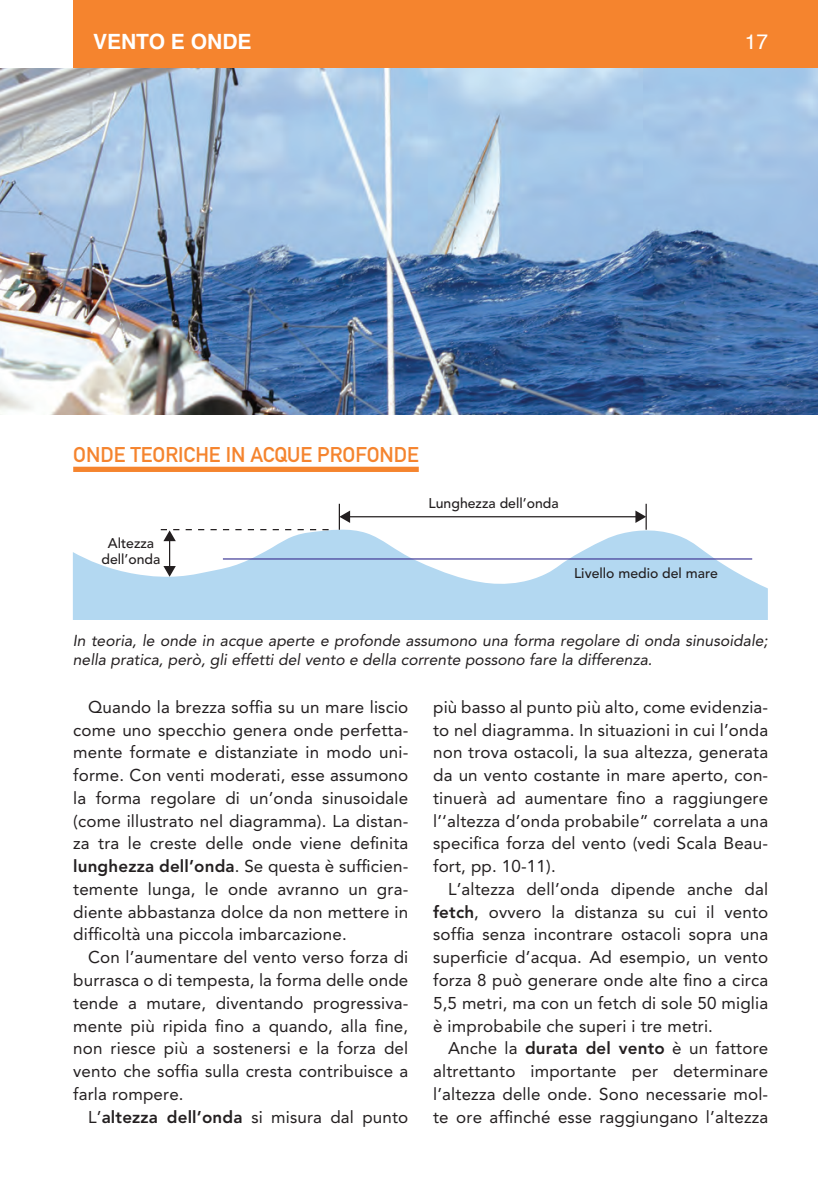
<style>
.page{position:relative;width:818px;height:1189px;background:#fff}
.page>*{position:absolute;margin:0;border:0;box-sizing:border-box;transform-origin:0 0}
.t1{font:700 21px "DIN Alternate";color:#f5842e}
.t2{font:700 21px "Helvetica";color:#fff}
.t3{font:21px "Helvetica";color:#fff}
.t4{font:16.97px/22.8px "Avenir LT Std";letter-spacing:.01em;color:#231f20;text-align:justify}
.t5{font:italic 15.75px/19.2px "Avenir LT Std";color:#231f20}
.t6{font:500 14px/15.8px "Avenir LT Std";color:#231f20;text-align:center}
.s1{font-weight:800}
</style>
<div class="page">
<div style="left:73px;top:0;width:744px;height:68px;background:#f5842e"></div>
<img style="left:0;top:69px;width:817px;height:345px">
<div style="left:73px;top:466px;width:345px;height:6px;background:#f5842e"></div>
<svg style="left:73px;top:526px;width:694px;height:93px;fill:#b3d8f1"></svg>
<svg style="left:161px;top:529px;width:172px;height:47px"></svg>
<hr style="left:223px;top:558px;width:529px;height:1px;background:#46409a">
<hr style="left:338px;top:503px;width:2px;height:26px;background:#231f20">
<hr style="left:348px;top:516px;width:289px;height:1px;background:#231f20">
<svg style="left:340px;top:510px;width:10px;height:13px"></svg>
<svg style="left:635px;top:503px;width:11px;height:26px"></svg>
<p class="t2" style="left:93px;top:25px;width:160px">VENTO E ONDE</p>
<p class="t3" style="left:744px;top:26px;width:25px">17</p>
<p class="t1" style="left:73px;top:439px;width:347px">ONDE TEORICHE IN ACQUE PROFONDE</p>
<p class="t6" style="left:102px;top:535px;width:60px">Altezza dell’onda</p>
<p class="t6" style="left:428px;top:495px;width:131px">Lunghezza dell’onda</p>
<p class="t6" style="left:574px;top:565px;width:145px">Livello medio del mare</p>
<p class="t5" style="left:73px;top:630px;width:696px">In teoria, le onde in acque aperte e profonde assumono una forma regolare di onda sinusoidale; nella pratica, però, gli effetti del vento e della corrente possono fare la differenza.</p>
<p class="t4" style="left:73px;top:695px;width:336px;text-indent:15px">Quando la brezza soffia su un mare liscio come uno specchio genera onde perfetta&shy;mente formate e distanziate in modo uni&shy;forme. Con venti moderati, esse assumono la forma regolare di un’onda sinusoidale (come illustrato nel diagramma). La distan&shy;za tra le creste delle onde viene definita <span class="s1">lunghezza dell’onda</span>. Se questa è sufficien&shy;temente lunga, le onde avranno un gra&shy;diente abbastanza dolce da non mettere in difficoltà una piccola imbarcazione.</p>
<p class="t4" style="left:73px;top:945px;width:336px;text-indent:15px">Con l’aumentare del vento verso forza di burrasca o di tempesta, la forma delle onde tende a mutare, diventando progressiva&shy;mente più ripida fino a quando, alla fine, non riesce più a sostenersi e la forza del vento che soffia sulla cresta contribuisce a farla rompere.</p>
<p class="t4" style="left:88px;top:1105px;width:321px">L’<span class="s1">altezza dell’onda</span> si misura dal punto</p>
<p class="t4" style="left:433px;top:695px;width:336px">più basso al punto più alto, come evidenzia&shy;to nel diagramma. In situazioni in cui l’onda non trova ostacoli, la sua altezza, generata da un vento costante in mare aperto, con&shy;tinuerà ad aumentare fino a raggiungere l’‘altezza d’onda probabile” correlata a una specifica forza del vento (vedi Scala Beau&shy;fort, pp. 10-11).</p>
<p class="t4" style="left:433px;top:877px;width:336px;text-indent:15px">L’altezza dell’onda dipende anche dal <span class="s1">fetch</span>, ovvero la distanza su cui il vento soffia senza incontrare ostacoli sopra una superficie d’acqua. Ad esempio, un vento forza 8 può generare onde alte fino a circa 5,5 metri, ma con un fetch di sole 50 miglia è improbabile che superi i tre metri.</p>
<p class="t4" style="left:433px;top:1036px;width:336px;text-indent:15px">Anche la <span class="s1">durata del vento</span> è un fattore altrettanto importante per determinare l’altezza delle onde. Sono necessarie mol&shy;te ore affinché esse raggiungano l’altezza</p>
</div>
